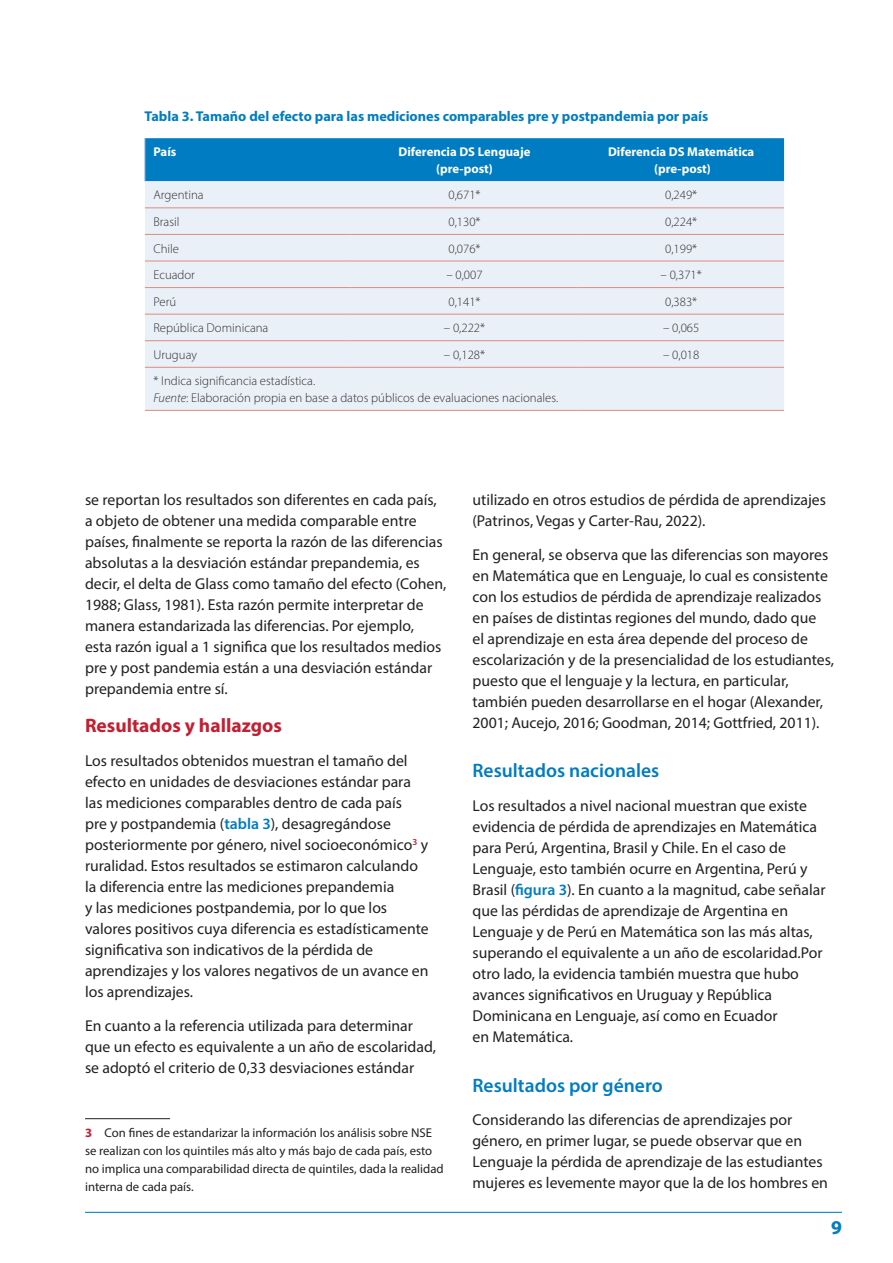
<style>
.page{position:relative;width:893px;height:1263px;background:#fff}
.page>*{position:absolute;margin:0;border:0;box-sizing:border-box;transform-origin:0 0}
.uns-subtitle2{font:600 19.5px "Myriad Pro";color:#007cc2}
.uns-subtitle1{font:700 19.5px "Myriad Pro";color:#c21f32}
.t1{font:700 19.5px "Myriad Pro";color:#007cc2}
.uns-body-columns{font:15.75px/21px "Myriad Pro";color:#231f20}
.uns-table-title{font:700 14.25px "Myriad Pro";color:#007cc2}
.Table_Text{font:300 12.75px/16.5px "Myriad Pro";color:#312f30}
.uns-footnote{font:12.75px/18px "Myriad Pro";color:#231f20}
.Table_Header{font:700 12.75px/16.5px "Myriad Pro";color:#fff;text-align:center}
.s1{font-style:italic}
.s2{font-weight:600;color:#007cc2}
.s3{font-weight:700;color:#c21f32}
</style>
<div class="page">
<hr style="left:85px;top:1212px;width:757px;height:1px;background:#007cc2">
<hr style="left:85px;top:1118px;width:85px;height:1px;background:#231f20">
<div style="left:146px;top:138px;width:638px;height:43px;background:#007cc2"></div>
<div style="left:145px;top:181px;width:639px;height:229px;background:#eaf0f8"></div>
<hr style="left:145px;top:207px;width:206px;height:1px;background:#dd8d7f">
<hr style="left:351px;top:207px;width:227px;height:1px;background:#dd8d7f">
<hr style="left:578px;top:207px;width:206px;height:1px;background:#dd8d7f">
<hr style="left:145px;top:234px;width:206px;height:1px;background:#dd8d7f">
<hr style="left:351px;top:234px;width:227px;height:1px;background:#dd8d7f">
<hr style="left:578px;top:234px;width:206px;height:1px;background:#dd8d7f">
<hr style="left:145px;top:261px;width:206px;height:1px;background:#dd8d7f">
<hr style="left:351px;top:261px;width:227px;height:1px;background:#dd8d7f">
<hr style="left:578px;top:261px;width:206px;height:1px;background:#dd8d7f">
<hr style="left:145px;top:287px;width:206px;height:1px;background:#dd8d7f">
<hr style="left:351px;top:287px;width:227px;height:1px;background:#dd8d7f">
<hr style="left:578px;top:287px;width:206px;height:1px;background:#dd8d7f">
<hr style="left:145px;top:314px;width:206px;height:1px;background:#dd8d7f">
<hr style="left:351px;top:314px;width:227px;height:1px;background:#dd8d7f">
<hr style="left:578px;top:314px;width:206px;height:1px;background:#dd8d7f">
<hr style="left:145px;top:340px;width:206px;height:1px;background:#dd8d7f">
<hr style="left:351px;top:340px;width:227px;height:1px;background:#dd8d7f">
<hr style="left:578px;top:340px;width:206px;height:1px;background:#dd8d7f">
<hr style="left:145px;top:367px;width:206px;height:1px;background:#dd8d7f">
<hr style="left:351px;top:367px;width:227px;height:1px;background:#dd8d7f">
<hr style="left:578px;top:367px;width:206px;height:1px;background:#dd8d7f">
<hr style="left:145px;top:410px;width:206px;height:1px;background:#dd8d7f">
<hr style="left:351px;top:410px;width:227px;height:1px;background:#dd8d7f">
<hr style="left:578px;top:410px;width:206px;height:1px;background:#dd8d7f">
<hr style="left:145px;top:138px;width:1px;height:43px;background:#89b0dc">
<p class="uns-table-title" style="left:145px;top:107px;width:565px">Tabla 3. Tamaño del efecto para las mediciones comparables pre y postpandemia por país</p>
<p class="Table_Header" style="left:153px;top:143px;width:24px">País</p>
<p class="Table_Header" style="left:399px;top:143px;width:133px">Diferencia DS Lenguaje (pre-post)</p>
<p class="Table_Header" style="left:608px;top:143px;width:148px">Diferencia DS Matemática (pre-post)</p>
<p class="Table_Text" style="left:153px;top:187px;width:52px">Argentina</p>
<p class="Table_Text" style="left:448px;top:187px;width:34px">0,671*</p>
<p class="Table_Text" style="left:665px;top:187px;width:34px">0,249*</p>
<p class="Table_Text" style="left:153px;top:213px;width:28px">Brasil</p>
<p class="Table_Text" style="left:448px;top:213px;width:34px">0,130*</p>
<p class="Table_Text" style="left:665px;top:213px;width:34px">0,224*</p>
<p class="Table_Text" style="left:153px;top:240px;width:27px">Chile</p>
<p class="Table_Text" style="left:448px;top:240px;width:34px">0,076*</p>
<p class="Table_Text" style="left:665px;top:240px;width:34px">0,199*</p>
<p class="Table_Text" style="left:153px;top:266px;width:43px">Ecuador</p>
<p class="Table_Text" style="left:446px;top:266px;width:38px">– 0,007</p>
<p class="Table_Text" style="left:661px;top:266px;width:43px">– 0,371*</p>
<p class="Table_Text" style="left:153px;top:293px;width:24px">Perú</p>
<p class="Table_Text" style="left:448px;top:293px;width:34px">0,141*</p>
<p class="Table_Text" style="left:665px;top:293px;width:34px">0,383*</p>
<p class="Table_Text" style="left:153px;top:320px;width:116px">República Dominicana</p>
<p class="Table_Text" style="left:444px;top:320px;width:43px">– 0,222*</p>
<p class="Table_Text" style="left:663px;top:320px;width:38px">– 0,065</p>
<p class="Table_Text" style="left:153px;top:346px;width:45px">Uruguay</p>
<p class="Table_Text" style="left:444px;top:346px;width:43px">– 0,128*</p>
<p class="Table_Text" style="left:663px;top:346px;width:38px">– 0,018</p>
<p class="Table_Text" style="left:153px;top:373px;width:406px">* Indica significancia estadística.<br><span class="s1">Fuente</span>: Elaboración propia en base a datos públicos de evaluaciones nacionales.</p>
<p class="uns-body-columns" style="left:85px;top:489px;width:363px">se reportan los resultados son diferentes en cada país, a objeto de obtener una medida comparable entre países, finalmente se reporta la razón de las diferencias absolutas a la desviación estándar prepandemia, es decir, el delta de Glass como tamaño del efecto (Cohen, 1988; Glass, 1981). Esta razón permite interpretar de manera estandarizada las diferencias. Por ejemplo,<br>esta razón igual a 1 significa que los resultados medios pre y post pandemia están a una desviación estándar prepandemia entre sí.</p>
<p class="uns-subtitle1" style="left:85px;top:713px;width:198px">Resultados y hallazgos</p>
<p class="uns-body-columns" style="left:85px;top:750px;width:345px">Los resultados obtenidos muestran el tamaño del efecto en unidades de desviaciones estándar para las mediciones comparables dentro de cada país<br>pre y postpandemia (<span class="s2">tabla 3</span>), desagregándose posteriormente por género, nivel socioeconómico<sup>3</sup> y ruralidad. Estos resultados se estimaron calculando la diferencia entre las mediciones prepandemia<br>y las mediciones postpandemia, por lo que los valores positivos cuya diferencia es estadísticamente significativa son indicativos de la pérdida de aprendizajes y los valores negativos de un avance en los aprendizajes.</p>
<p class="uns-body-columns" style="left:85px;top:1015px;width:352px">En cuanto a la referencia utilizada para determinar que un efecto es equivalente a un año de escolaridad, se adoptó el criterio de 0,33 desviaciones estándar</p>
<p class="uns-footnote" style="left:85px;top:1123px;width:360px"><span class="s3">3</span> Con fines de estandarizar la información los análisis sobre NSE se realizan con los quintiles más alto y más bajo de cada país, esto no implica una comparabilidad directa de quintiles, dada la realidad interna de cada país.</p>
<p class="uns-body-columns" style="left:472px;top:489px;width:355px">utilizado en otros estudios de pérdida de aprendizajes (Patrinos, Vegas y Carter-Rau, 2022).</p>
<p class="uns-body-columns" style="left:472px;top:544px;width:363px">En general, se observa que las diferencias son mayores en Matemática que en Lenguaje, lo cual es consistente con los estudios de pérdida de aprendizaje realizados en países de distintas regiones del mundo, dado que<br>el aprendizaje en esta área depende del proceso de escolarización y de la presencialidad de los estudiantes, puesto que el lenguaje y la lectura, en particular, también pueden desarrollarse en el hogar (Alexander, 2001; Aucejo, 2016; Goodman, 2014; Gottfried, 2011).</p>
<p class="uns-subtitle2" style="left:472px;top:758px;width:188px">Resultados nacionales</p>
<p class="uns-body-columns" style="left:472px;top:795px;width:355px">Los resultados a nivel nacional muestran que existe evidencia de pérdida de aprendizajes en Matemática para Perú, Argentina, Brasil y Chile. En el caso de Lenguaje, esto también ocurre en Argentina, Perú y Brasil (<span class="s2">figura 3</span>). En cuanto a la magnitud, cabe señalar que las pérdidas de aprendizaje de Argentina en Lenguaje y de Perú en Matemática son las más altas, superando el equivalente a un año de escolaridad.Por otro lado, la evidencia también muestra que hubo avances significativos en Uruguay y República Dominicana en Lenguaje, así como en Ecuador<br>en Matemática.</p>
<p class="uns-subtitle2" style="left:472px;top:1073px;width:192px">Resultados por género</p>
<p class="uns-body-columns" style="left:472px;top:1109px;width:357px">Considerando las diferencias de aprendizajes por género, en primer lugar, se puede observar que en Lenguaje la pérdida de aprendizaje de las estudiantes mujeres es levemente mayor que la de los hombres en</p>
<p class="t1" style="left:831px;top:1215px;width:12px">9</p>
</div>
